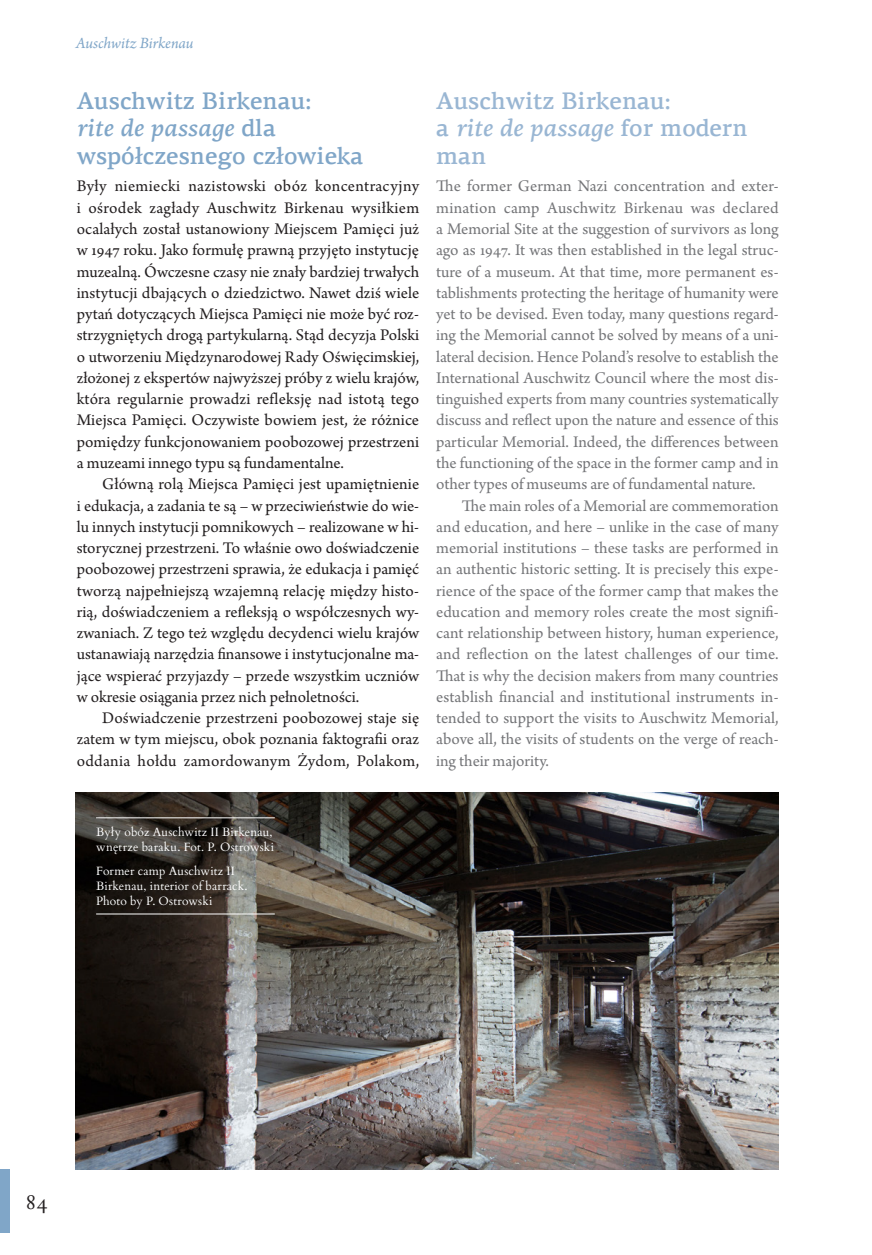
<style>
.page{position:relative;width:872px;height:1255px;background:#fff}
.page>*{position:absolute;margin:0;border:0;box-sizing:border-box;transform-origin:0 0}
.t1{font:500 24px/27px "PF Agora Serif Pro";color:#80a6c8}
.t2{font:500 24px/27px "PF Agora Serif Pro";color:#99b6d3}
.t3{font:22.5px "Adobe Garamond Pro";color:#231f20}
.Styl_akapitowy_1{font:17.1px/21.3px "Arno Pro";color:#231f20;text-align:justify}
.t4{font:17.1px/21.3px "Arno Pro";letter-spacing:-.005em;color:#757679;text-align:justify}
.t5{font:italic 16.5px "Arno Pro";color:#80a6c8}
.Styl_akapitowy_3{font:12px/15px "Cardo";letter-spacing:.01em;color:#fff}
.s1{font-style:italic}
</style>
<div class="page">
<div style="left:0;top:1169px;width:9px;height:63px;background:#80a6c8"></div>
<img style="left:76px;top:792px;width:702px;height:377px">
<hr style="left:96px;top:817px;width:179px;height:1px;background:#fff">
<hr style="left:96px;top:913px;width:179px;height:1px;background:#fff">
<p class="t5" style="left:76px;top:34px;width:119px">Auschwitz Birkenau</p>
<p class="t1" style="left:77px;top:88px;width:288px">Auschwitz Birkenau:<br><span class="s1">rite de passage</span> dla współczesnego człowieka</p>
<p class="Styl_akapitowy_1" style="left:77px;top:176px;width:344px">Były niemiecki nazistowski obóz koncentracyjny i ośrodek zagłady Auschwitz Birkenau wysiłkiem ocalałych został ustanowiony Miejscem Pamięci już w 1947 roku. Jako formułę prawną przyjęto instytucję muzealną. Ówczesne czasy nie znały bardziej trwałych instytucji dbających o dziedzictwo. Nawet dziś wiele pytań dotyczących Miejsca Pamięci nie może być roz&shy;strzygniętych drogą partykularną. Stąd decyzja Polski o utworzeniu Międzynarodowej Rady Oświęcimskiej, złożonej z ekspertów najwyższej próby z wielu krajów, która regularnie prowadzi refleksję nad istotą tego Miejsca Pamięci. Oczywiste bowiem jest, że różnice pomiędzy funkcjonowaniem poobozowej przestrzeni a muzeami innego typu są fundamentalne.</p>
<p class="Styl_akapitowy_1" style="left:77px;top:474px;width:344px;text-indent:26px">Główną rolą Miejsca Pamięci jest upamiętnienie i edukacja, a zadania te są – w przeciwieństwie do wie&shy;lu innych instytucji pomnikowych – realizowane w hi&shy;storycznej przestrzeni. To właśnie owo doświadczenie poobozowej przestrzeni sprawia, że edukacja i pamięć tworzą najpełniejszą wzajemną relację między histo&shy;rią, doświadczeniem a refleksją o współczesnych wy&shy;zwaniach. Z tego też względu decydenci wielu krajów ustanawiają narzędzia finansowe i instytucjonalne ma&shy;jące wspierać przyjazdy – przede wszystkim uczniów w okresie osiągania przez nich pełnoletności.</p>
<p class="Styl_akapitowy_1" style="left:77px;top:708px;width:344px;text-indent:26px">Doświadczenie przestrzeni poobozowej staje się zatem w tym miejscu, obok poznania faktografii oraz oddania hołdu zamordowanym Żydom, Polakom,</p>
<p class="t2" style="left:436px;top:88px;width:313px">Auschwitz Birkenau:<br>a <span class="s1">rite de passage</span> for modern man</p>
<p class="t4" style="left:436px;top:176px;width:344px">The former German Nazi concentration and exter&shy;mination camp Auschwitz Birkenau was declared a Memorial Site at the suggestion of survivors as long ago as 1947. It was then established in the legal struc&shy;ture of a museum. At that time, more permanent es&shy;tablishments protecting the heritage of humanity were yet to be devised. Even today, many questions regard&shy;ing the Memorial cannot be solved by means of a uni&shy;lateral decision. Hence Poland’s resolve to establish the International Auschwitz Council where the most dis&shy;tinguished experts from many countries systematically discuss and reflect upon the nature and essence of this particular Memorial. Indeed, the differences between the functioning of the space in the former camp and in other types of museums are of fundamental nature.</p>
<p class="t4" style="left:436px;top:495px;width:344px;text-indent:26px">The main roles of a Memorial are commemoration and education, and here – unlike in the case of many memorial institutions – these tasks are performed in an authentic historic setting. It is precisely this expe&shy;rience of the space of the former camp that makes the education and memory roles create the most signifi&shy;cant relationship between history, human experience, and reflection on the latest challenges of our time.<br>That is why the decision makers from many countries establish financial and institutional instruments in&shy;tended to support the visits to Auschwitz Memorial, above all, the visits of students on the verge of reach&shy;ing their majority.</p>
<p class="Styl_akapitowy_3" style="left:96px;top:823px;width:179px">Były obóz Auschwitz II Birkenau, wnętrze baraku. Fot. P. Ostrowski</p>
<p class="Styl_akapitowy_3" style="left:96px;top:862px;width:153px">Former camp Auschwitz II<br>Birkenau, interior of barrack.<br>Photo by P. Ostrowski</p>
<p class="t3" style="left:26px;top:1187px;width:24px">84</p>
</div>
